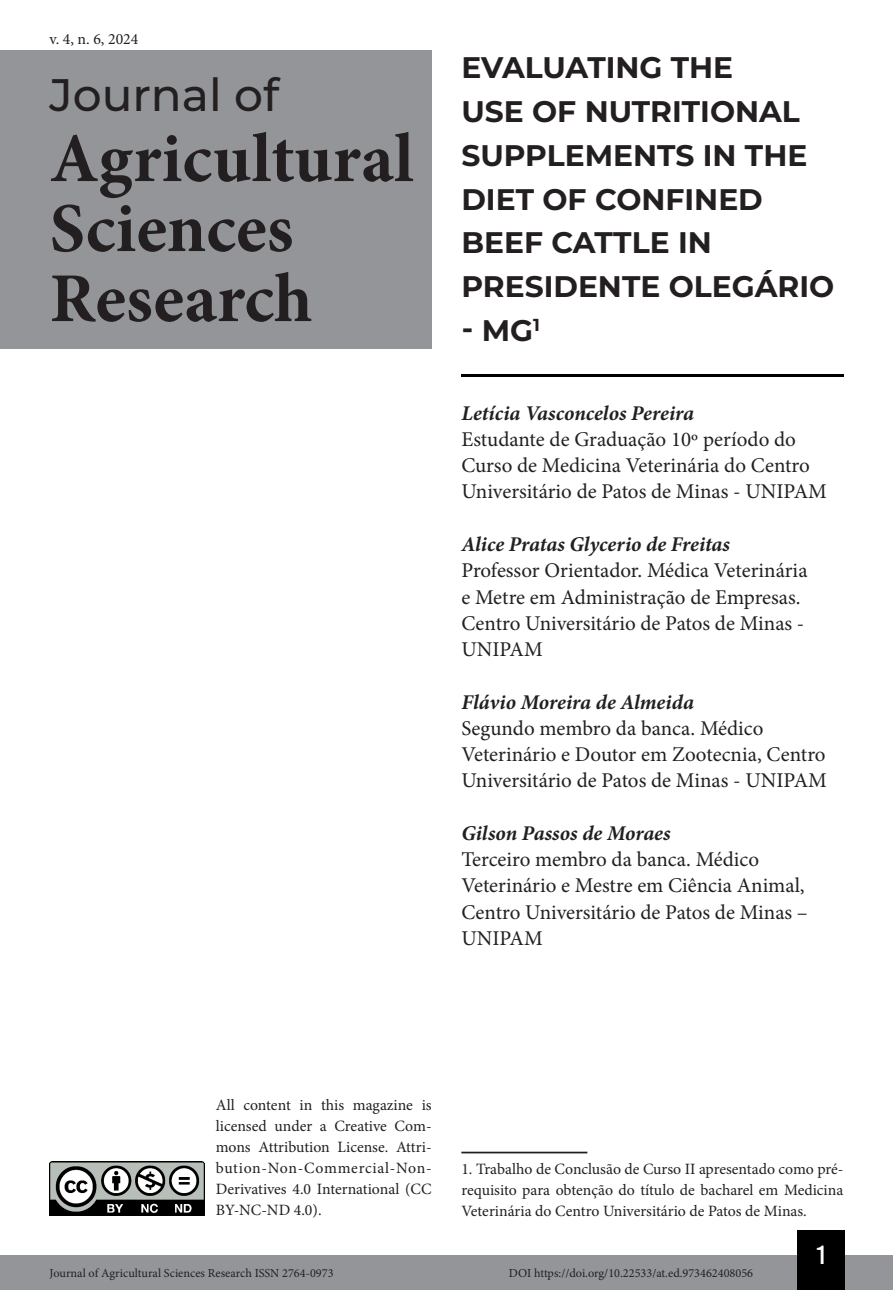
<style>
.page{position:relative;width:893px;height:1290px;background:#fff}
.page>*{position:absolute;margin:0;border:0;box-sizing:border-box;transform-origin:0 0}
.t1{font:700 70px/70px "Minion Pro";color:#231f20}
.t2{font:500 45.5px "Montserrat";color:#231f20}
.Título_Artigo{font:700 29.75px/43.8px "Montserrat";color:#231f20}
.t3{font:26.25px "Bebas Kai";color:#fff}
.Infos_autor{font:21px/26.2px "Minion Pro";color:#231f20}
.Autor{font:italic 700 21px "Minion Pro";letter-spacing:-.005em;color:#231f20}
.Nota_de_rodapé{font:15.75px/21px "Minion Pro";color:#231f20;text-align:justify}
.t4{font:12.25px "Minion Pro";color:#231f20}
</style>
<div class="page">
<div style="left:0;top:1255px;width:893px;height:35px;background:#939598"></div>
<div style="left:797px;top:1230px;width:48px;height:60px;background:#000"></div>
<img style="left:50px;top:1161px;width:154px;height:54px">
<div style="left:0;top:50px;width:432px;height:298px;background:#939598"></div>
<hr style="left:461px;top:374px;width:382px;height:3px;background:#000">
<hr style="left:461px;top:1151px;width:126px;height:2px;background:#231f20">
<p class="Nota_de_rodapé" style="left:50px;top:28px;width:90px">v. 4, n. 6, 2024</p>
<h2 class="t2" style="left:50px;top:63px;width:231px">Journal of</h2>
<h1 class="t1" style="left:50px;top:123px;width:366px">Agricultural<br>Sciences<br>Research</h1>
<p class="Título_Artigo" style="left:461px;top:44px;width:374px">EVALUATING THE<br>USE OF NUTRITIONAL<br>SUPPLEMENTS IN THE<br>DIET OF CONFINED<br>BEEF CATTLE IN<br>PRESIDENTE OLEGÁRIO</p>
<p class="Título_Artigo" style="left:461px;top:307px;width:80px">- MG<sup>1</sup></p>
<p class="Autor" style="left:461px;top:398px;width:234px">Letícia Vasconcelos Pereira</p>
<p class="Infos_autor" style="left:461px;top:426px;width:367px">Estudante de Graduação 10º período do<br>Curso de Medicina Veterinária do Centro<br>Universitário de Patos de Minas - UNIPAM</p>
<p class="Autor" style="left:461px;top:529px;width:270px">Alice Pratas Glycerio de Freitas</p>
<p class="Infos_autor" style="left:461px;top:557px;width:348px">Professor Orientador. Médica Veterinária e Metre em Administração de Empresas.<br>Centro Universitário de Patos de Minas -<br>UNIPAM</p>
<p class="Autor" style="left:461px;top:687px;width:234px">Flávio Moreira de Almeida</p>
<p class="Infos_autor" style="left:461px;top:715px;width:367px">Segundo membro da banca. Médico<br>Veterinário e Doutor em Zootecnia, Centro<br>Universitário de Patos de Minas - UNIPAM</p>
<p class="Autor" style="left:461px;top:818px;width:211px">Gilson Passos de Moraes</p>
<p class="Infos_autor" style="left:461px;top:846px;width:348px">Terceiro membro da banca. Médico<br>Veterinário e Mestre em Ciência Animal,<br>Centro Universitário de Patos de Minas –<br>UNIPAM</p>
<p class="Nota_de_rodapé" style="left:216px;top:1095px;width:217px">All content in this magazine is licensed under a Creative Com&shy;mons Attribution License. Attri&shy;bution-Non-Commercial-Non-Derivatives 4.0 International (CC BY-NC-ND 4.0).</p>
<p class="Nota_de_rodapé" style="left:461px;top:1158px;width:384px">1. Trabalho de Conclusão de Curso II apresentado como pré&shy;requisito para obtenção do título de bacharel em Medicina Veterinária do Centro Universitário de Patos de Minas.</p>
<p class="t3" style="left:817px;top:1241px;width:10px">1</p>
<p class="t4" style="left:50px;top:1265px;width:285px">Journal of Agricultural Sciences Research ISSN 2764-0973</p>
<p class="t4" style="left:509px;top:1265px;width:246px">DOI https://doi.org/10.22533/at.ed.973462408056</p>
</div>
